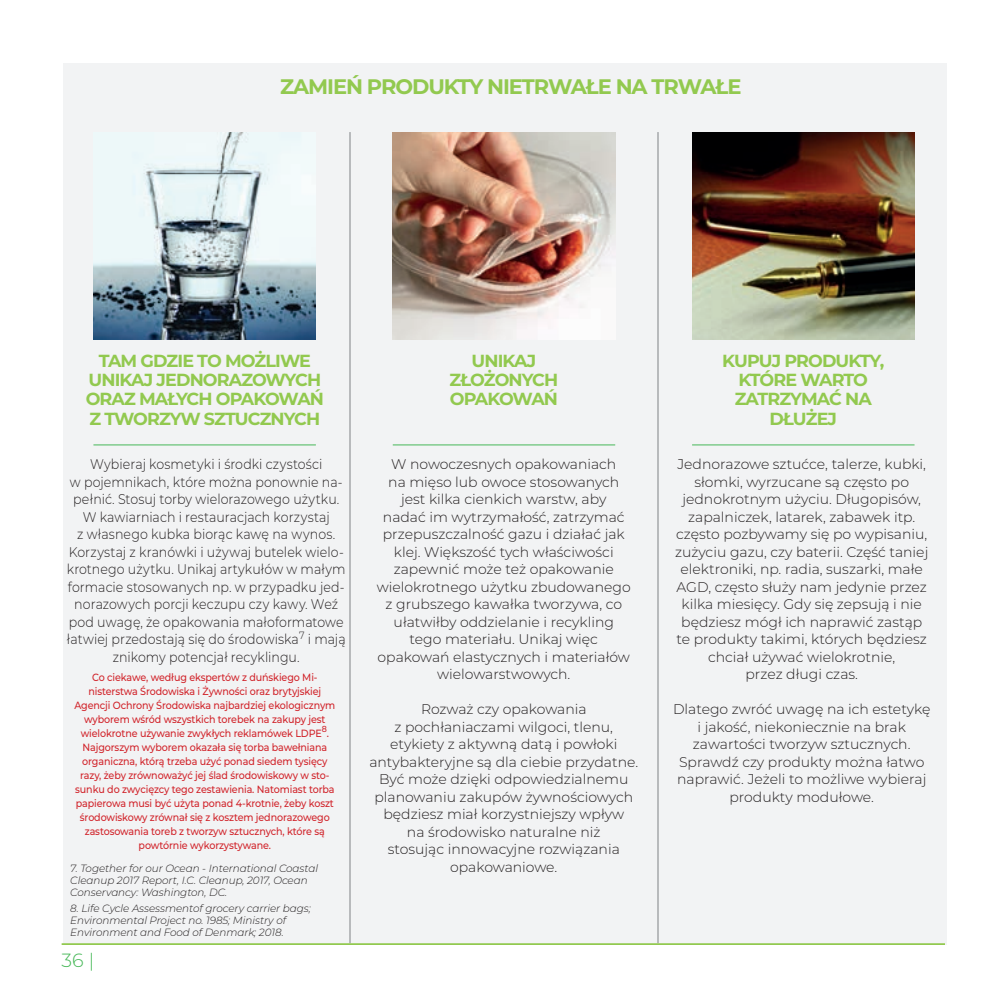
<style>
.page{position:relative;width:1008px;height:1008px;background:#fff}
.page>*{position:absolute;margin:0;border:0;box-sizing:border-box;transform-origin:0 0}
.t1{font:700 21px "Montserrat";letter-spacing:-.05em;color:#92c94f}
.t2{font:300 19.07px "Montserrat";color:#47b858}
.t3{font:700 17.5px/19.2px "Montserrat";letter-spacing:-.05em;color:#92c94f;text-align:center}
.t4{font:300 14px/17.5px "Montserrat";color:#231f20;text-align:center}
.t5{font:300 14px/17.5px "Montserrat";color:#231f20;text-align:center;scale:.9 1}
.t6{font:500 10.5px "Montserrat";letter-spacing:-.01em;color:#d1232a;scale:.91 1}
.t7{font:italic 300 10.5px/12.2px "Montserrat";letter-spacing:-.005em;color:#231f20}
.t8{font:500 8.75px "Montserrat";color:#d1232a;scale:.91 1}
</style>
<div class="page">
<hr style="left:62px;top:943px;width:883px;height:2px;background:#92c94f">
<div style="left:63px;top:63px;width:883px;height:882px;background:#f2f3f4"></div>
<img style="left:93px;top:132px;width:223px;height:207px">
<img style="left:393px;top:132px;width:222px;height:207px">
<img style="left:692px;top:132px;width:223px;height:207px">
<hr style="left:350px;top:132px;width:1px;height:811px;background:#808285">
<hr style="left:658px;top:132px;width:1px;height:811px;background:#808285">
<hr style="left:93px;top:445px;width:223px;height:1px;background:#47b858">
<hr style="left:393px;top:445px;width:222px;height:1px;background:#47b858">
<hr style="left:692px;top:445px;width:223px;height:1px;background:#47b858">
<hr style="left:63px;top:943px;width:882px;height:2px;background:#92c94f">
<h1 class="t1" style="left:280px;top:72px;width:463px">ZAMIEŃ PRODUKTY NIETRWAŁE NA TRWAŁE</h1>
<p class="t3" style="left:86px;top:350px;width:240px">TAM GDZIE TO MOŻLIWE<br>UNIKAJ JEDNORAZOWYCH<br>ORAZ MAŁYCH OPAKOWAŃ<br>Z TWORZYW SZTUCZNYCH</p>
<p class="t5" style="left:67px;top:455px;width:311px">Wybieraj kosmetyki i środki czystości<br>w pojemnikach, które można ponownie na&shy;pełnić. Stosuj torby wielorazowego użytku.<br>W kawiarniach i restauracjach korzystaj<br>z własnego kubka biorąc kawę na wynos.<br>Korzystaj z kranówki i używaj butelek wielo&shy;krotnego użytku. Unikaj artykułów w małym formacie stosowanych np. w przypadku jed&shy;norazowych porcji keczupu czy kawy. Weź pod uwagę, że opakowania małoformatowe łatwiej przedostają się do środowiska<sup>7</sup> i mają znikomy potencjał recyklingu.</p>
<p class="t6" style="left:92px;top:670px;width:249px">Co ciekawe, według ekspertów z duńskiego Mi-</p>
<p class="t6" style="left:88px;top:684px;width:257px">nisterstwa Środowiska i Żywności oraz brytyjskiej</p>
<p class="t6" style="left:74px;top:698px;width:288px">Agencji Ochrony Środowiska najbardziej ekologicznym</p>
<p class="t6" style="left:84px;top:712px;width:267px">wyborem wśród wszystkich torebek na zakupy jest</p>
<p class="t6" style="left:81px;top:726px;width:267px">wielokrotne używanie zwykłych reklamówek LDPE</p>
<p class="t8" style="left:322px;top:723px;width:7px">8</p>
<p class="t6" style="left:327px;top:726px;width:4px">.</p>
<p class="t6" style="left:82px;top:740px;width:270px">Najgorszym wyborem okazała się torba bawełniana</p>
<p class="t6" style="left:82px;top:754px;width:271px">organiczna, którą trzeba użyć ponad siedem tysięcy</p>
<p class="t6" style="left:80px;top:768px;width:275px">razy, żeby zrównoważyć jej ślad środowiskowy w sto-</p>
<p class="t6" style="left:75px;top:782px;width:286px">sunku do zwycięzcy tego zestawienia. Natomiast torba</p>
<p class="t6" style="left:76px;top:796px;width:285px">papierowa musi być użyta ponad 4-krotnie, żeby koszt</p>
<p class="t6" style="left:80px;top:810px;width:276px">środowiskowy zrównał się z kosztem jednorazowego</p>
<p class="t6" style="left:85px;top:824px;width:265px">zastosowania toreb z tworzyw sztucznych, które są</p>
<p class="t6" style="left:139px;top:838px;width:147px">powtórnie wykorzystywane.</p>
<p class="t7" style="left:70px;top:862px;width:249px">7. Together for our Ocean - International Coastal<br>Cleanup 2017 Report, I.C. Cleanup, 2017, Ocean<br>Conservancy: Washington, DC.</p>
<p class="t7" style="left:70px;top:902px;width:242px">8. Life Cycle Assessmentof grocery carrier bags;<br>Environmental Project no. 1985; Ministry of<br>Environment and Food of Denmark; 2018.</p>
<h2 class="t2" style="left:62px;top:947px;width:34px">36 |</h2>
<p class="t3" style="left:450px;top:350px;width:110px">UNIKAJ<br>ZŁOŻONYCH<br>OPAKOWAŃ</p>
<p class="t4" style="left:377px;top:455px;width:256px">W nowoczesnych opakowaniach<br>na mięso lub owoce stosowanych jest kilka cienkich warstw, aby<br>nadać im wytrzymałość, zatrzymać przepuszczalność gazu i działać jak klej. Większość tych właściwości zapewnić może też opakowanie wielokrotnego użytku zbudowanego z grubszego kawałka tworzywa, co ułatwiłby oddzielanie i recykling tego materiału. Unikaj więc opakowań elastycznych i materiałów wielowarstwowych.</p>
<p class="t4" style="left:369px;top:700px;width:270px">Rozważ czy opakowania<br>z pochłaniaczami wilgoci, tlenu, etykiety z aktywną datą i powłoki antybakteryjne są dla ciebie przydatne.<br>Być może dzięki odpowiedzialnemu planowaniu zakupów żywnościowych będziesz miał korzystniejszy wpływ<br>na środowisko naturalne niż<br>stosując innowacyjne rozwiązania opakowaniowe.</p>
<p class="t3" style="left:722px;top:350px;width:164px">KUPUJ PRODUKTY,<br>KTÓRE WARTO<br>ZATRZYMAĆ NA<br>DŁUŻEJ</p>
<p class="t4" style="left:675px;top:455px;width:255px">Jednorazowe sztućce, talerze, kubki, słomki, wyrzucane są często po jednokrotnym użyciu. Długopisów, zapalniczek, latarek, zabawek itp. często pozbywamy się po wypisaniu, zużyciu gazu, czy baterii. Część taniej elektroniki, np. radia, suszarki, małe AGD, często służy nam jedynie przez kilka miesięcy. Gdy się zepsują i nie będziesz mógł ich naprawić zastąp te produkty takimi, których będziesz chciał używać wielokrotnie,<br>przez długi czas.</p>
<p class="t4" style="left:673px;top:700px;width:259px">Dlatego zwróć uwagę na ich estetykę i jakość, niekoniecznie na brak zawartości tworzyw sztucznych.<br>Sprawdź czy produkty można łatwo naprawić. Jeżeli to możliwe wybieraj produkty modułowe.</p>
</div>
